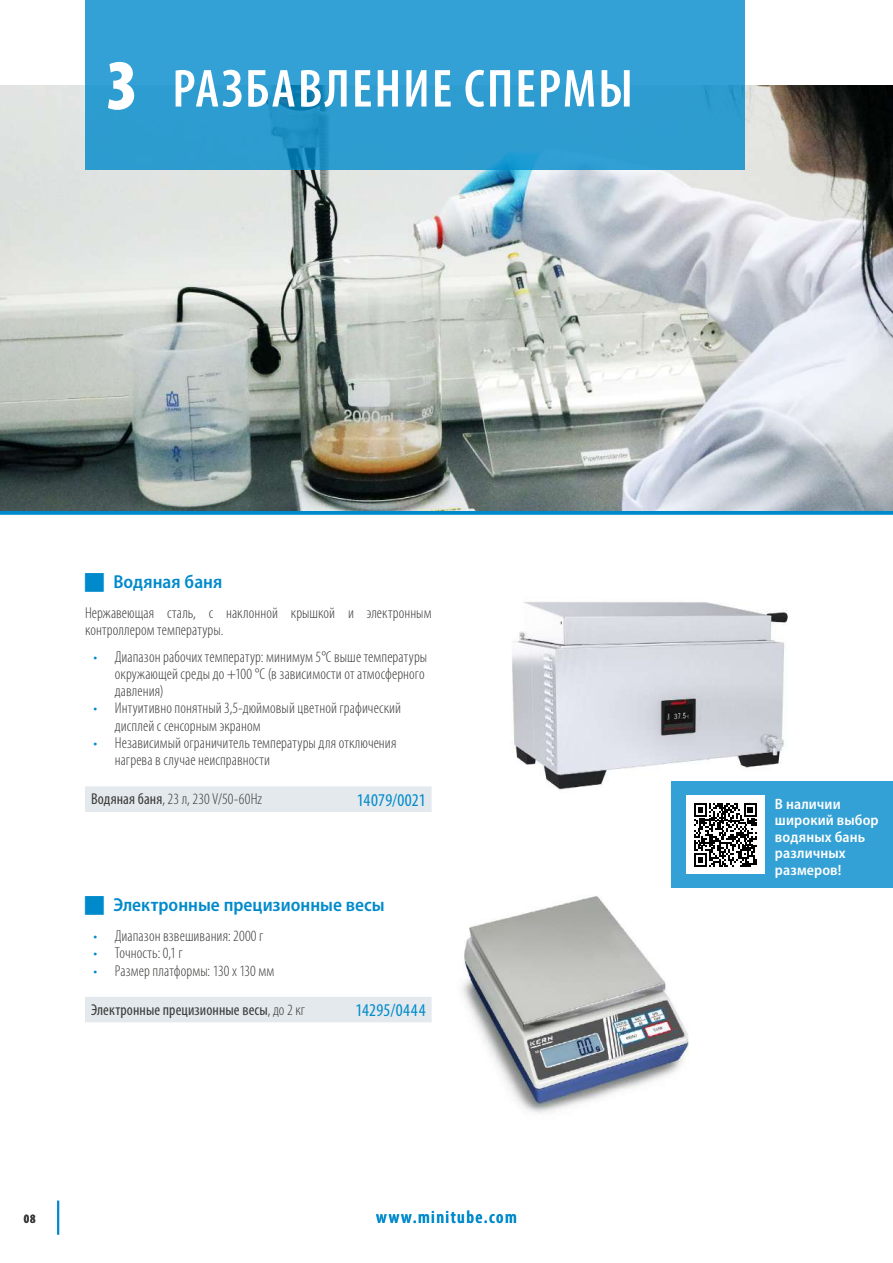
<style>
.page{position:relative;width:893px;height:1263px;background:#fff}
.page>*{position:absolute;margin:0;border:0;box-sizing:border-box;transform-origin:0 0}
.t1{font:600 condensed 54px "Myriad Pro";letter-spacing:.04em;color:#fff}
.t2{font:600 semi-condensed 18.75px "Myriad Pro";color:#008acb}
.t3{font:condensed 18px "Myriad Pro";letter-spacing:.01em;color:#008acb}
.t4{font:600 condensed 18px "Myriad Pro";letter-spacing:.08em;color:#008acb}
.t5{font:300 condensed 15.75px/17.2px "Myriad Pro";letter-spacing:.005em;color:#3b3b3a}
.t6{font:condensed 15.75px "Myriad Pro";letter-spacing:.01em;color:#3b3b3a}
.t7{font:600 semi-condensed 15px/16.5px "Myriad Pro";letter-spacing:.01em;color:#fff}
.t8{font:700 condensed 12.75px "Myriad Pro";color:#3b3b3a}
.s1{font-weight:900;font-size:72px}
.s2{color:#008acb}
.s3{font-weight:400}
.s4{font-weight:300}
</style>
<div class="page">
<hr style="left:57px;top:1200px;width:2px;height:35px;background:#008acb">
<div style="left:0;top:510px;width:893px;height:5px;background:#008acb"></div>
<img style="left:0;top:85px;width:893px;height:425px">
<div style="left:85px;top:0;width:659px;height:170px;background:#32a0d5"></div>
<img style="left:512px;top:602px;width:311px;height:188px">
<img style="left:462px;top:896px;width:227px;height:218px">
<div style="left:671px;top:782px;width:221px;height:106px;background:#33a1d5"></div>
<div style="left:686px;top:795px;width:79px;height:79px;background:#fff"></div>
<svg style="left:694px;top:803px;width:63px;height:63px"></svg>
<svg style="left:85px;top:786px;width:347px;height:236px"></svg>
<svg style="left:85px;top:896px;width:19px;height:19px"></svg>
<h1 class="t1" style="left:106px;top:55px;width:528px"><span class="s1">3</span> РАЗБАВЛЕНИЕ СПЕРМЫ</h1>
<p class="t2" style="left:113px;top:570px;width:110px">Водяная баня</p>
<p class="t5" style="left:85px;top:604px;width:348px">Нержавеющая сталь, c наклонной крышкой и электронным контроллером температуры.</p>
<p class="t5" style="left:115px;top:648px;width:314px;text-indent:-21px"><span class="s2">•</span> Диапазон рабочих температур: минимум 5°C выше температуры окружающей среды до +100 °C (в зависимости от атмосферного давления)</p>
<p class="t5" style="left:115px;top:699px;width:288px;text-indent:-21px"><span class="s2">•</span> Интуитивно понятный 3,5-дюймовый цветной графический дисплей с сенсорным экраном</p>
<p class="t5" style="left:115px;top:734px;width:283px;text-indent:-21px"><span class="s2">•</span> Независимый ограничитель температуры для отключения нагрева в случае неисправности</p>
<p class="t5" style="left:91px;top:790px;width:173px"><span class="s3">Водяная баня</span>, 23 л, 230 V/50-60Hz</p>
<p class="t3" style="left:357px;top:789px;width:70px">14079/0021</p>
<p class="t2" style="left:113px;top:893px;width:273px">Электронные прецизионные весы</p>
<p class="t5" style="left:94px;top:927px;width:171px"><span class="s2">•</span> Диапазон взвешивания: 2000 г</p>
<p class="t5" style="left:94px;top:944px;width:91px"><span class="s2">•</span> Точность: 0,1 г</p>
<p class="t5" style="left:94px;top:962px;width:182px"><span class="s2">•</span> Размер платформы: 130 x 130 мм</p>
<p class="t6" style="left:91px;top:1000px;width:216px">Электронные прецизионные весы<span class="s4">, до 2 кг</span></p>
<p class="t3" style="left:356px;top:999px;width:72px">14295/0444</p>
<p class="t8" style="left:24px;top:1211px;width:13px">08</p>
<p class="t4" style="left:376px;top:1206px;width:142px">www.minitube.com</p>
<p class="t7" style="left:775px;top:795px;width:105px">В наличии широкий выбор водяных бань различных размеров!</p>
</div>
